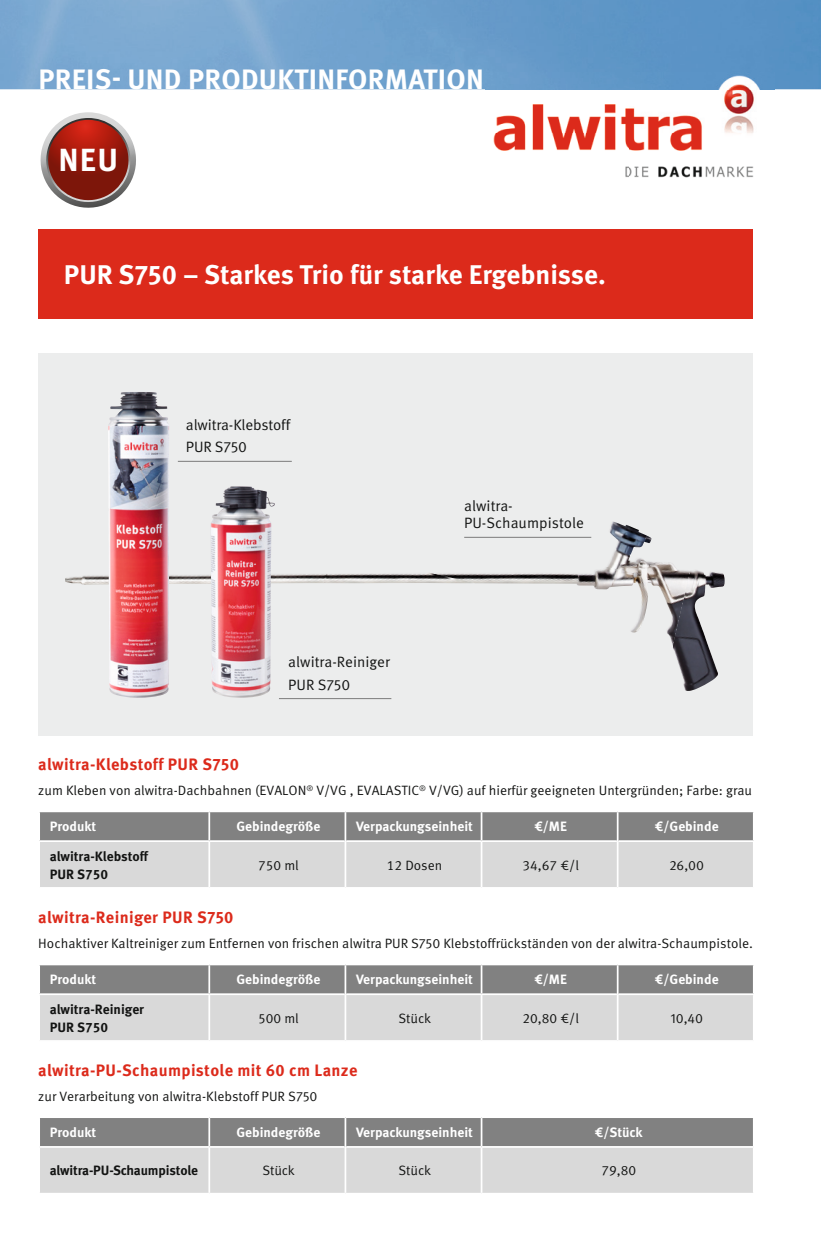
<style>
.page{position:relative;width:821px;height:1246px;background:#fff}
.page>*{position:absolute;margin:0;border:0;box-sizing:border-box;transform-origin:0 0}
.t1{font:700 31.95px "Meta Pro";color:#fff}
.t2{font:700 28.05px "Meta Pro";letter-spacing:.01em;color:#fff}
.t3{font:700 27px "Meta Pro";color:#fff}
.t4{font:700 16.5px "Meta Pro";letter-spacing:.02em;color:#dc2a1b}
.t5{font:15px/22.5px "Meta Pro";color:#131413}
.t6{font:13.5px "Meta Pro";color:#131413}
.t7{font:700 13.5px "Meta Pro";color:#fff}
.t8{font:700 13.5px/18px "Meta Pro";letter-spacing:-.01em;color:#131413}
</style>
<div class="page">
<div style="left:38px;top:230px;width:715px;height:89px;background:#dc2a1b"></div>
<img style="left:0;top:0;width:821px;height:89px">
<img style="left:485px;top:73px;width:289px;height:105px">
<div style="left:38px;top:353px;width:715px;height:383px;background:#eceded"></div>
<img style="left:673px;top:570px;width:51px;height:121px">
<img style="left:275px;top:574px;width:48px;height:9px">
<img style="left:65px;top:575px;width:145px;height:10px">
<img style="left:631px;top:535px;width:59px;height:112px">
<img style="left:323px;top:573px;width:107px;height:10px">
<img style="left:430px;top:569px;width:207px;height:20px">
<img style="left:605px;top:521px;width:41px;height:53px">
<img style="left:108px;top:392px;width:61px;height:306px">
<img style="left:210px;top:486px;width:65px;height:212px">
<hr style="left:279px;top:698px;width:112px;height:1px;background:#818181">
<hr style="left:178px;top:461px;width:114px;height:1px;background:#818181">
<hr style="left:464px;top:537px;width:127px;height:1px;background:#818181">
<svg style="left:39px;top:811px;width:715px;height:76px;background:#bcbcbc"></svg>
<hr style="left:344px;top:841px;width:2px;height:46px;background:#fff">
<hr style="left:617px;top:841px;width:1px;height:46px;background:#fff">
<svg style="left:39px;top:964px;width:715px;height:77px;background:#bdbdbd"></svg>
<hr style="left:344px;top:994px;width:2px;height:46px;background:#fff">
<hr style="left:617px;top:994px;width:1px;height:46px;background:#fff">
<svg style="left:40px;top:1117px;width:713px;height:76px;background:#bababa"></svg>
<hr style="left:480px;top:1148px;width:2px;height:45px;background:#fff">
<hr style="left:344px;top:1118px;width:2px;height:29px;background:#fff">
<hr style="left:344px;top:1147px;width:2px;height:46px;background:#fff">
<svg style="left:40px;top:112px;width:96px;height:96px"></svg>
<h2 class="t2" style="left:38px;top:62px;width:447px">PREIS- UND PRODUKTINFORMATION</h2>
<h1 class="t1" style="left:58px;top:139px;width:61px">NEU</h1>
<h3 class="t3" style="left:64px;top:258px;width:543px">PUR S750 – Starkes Trio für starke Ergebnisse.</h3>
<p class="t5" style="left:186px;top:414px;width:106px">alwitra-Klebstoff<br>PUR S750</p>
<p class="t5" style="left:288px;top:651px;width:103px">alwitra-Reiniger<br>PUR S750</p>
<p class="t5" style="left:464px;top:498px;width:121px;line-height:17.2px">alwitra-<br>PU-Schaumpistole</p>
<p class="t4" style="left:38px;top:753px;width:202px">alwitra-Klebstoff PUR S750</p>
<p class="t6" style="left:38px;top:782px;width:715px">zum Kleben von alwitra-Dachbahnen (EVALON<sup>®</sup> V/VG , EVALASTIC<sup>®</sup> V/VG) auf hierfür geeigneten Untergründen; Farbe: grau</p>
<p class="t7" style="left:50px;top:818px;width:48px">Produkt</p>
<p class="t7" style="left:236px;top:818px;width:85px">Gebindegröße</p>
<p class="t7" style="left:356px;top:818px;width:118px">Verpackungseinheit</p>
<p class="t7" style="left:534px;top:818px;width:34px">€/ME</p>
<p class="t7" style="left:655px;top:818px;width:65px">€/Gebinde</p>
<p class="t8" style="left:50px;top:847px;width:100px">alwitra-Klebstoff<br>PUR S750</p>
<p class="t6" style="left:258px;top:856px;width:42px">750 ml</p>
<p class="t6" style="left:387px;top:856px;width:57px">12 Dosen</p>
<p class="t6" style="left:522px;top:856px;width:58px">34,67 €/l</p>
<p class="t6" style="left:669px;top:856px;width:36px">26,00</p>
<p class="t4" style="left:38px;top:907px;width:197px">alwitra-Reiniger PUR S750</p>
<p class="t6" style="left:38px;top:935px;width:716px">Hochaktiver Kaltreiniger zum Entfernen von frischen alwitra PUR S750 Klebstoffrückständen von der alwitra-Schaumpistole.</p>
<p class="t7" style="left:50px;top:971px;width:48px">Produkt</p>
<p class="t7" style="left:236px;top:971px;width:85px">Gebindegröße</p>
<p class="t7" style="left:356px;top:971px;width:118px">Verpackungseinheit</p>
<p class="t7" style="left:534px;top:971px;width:34px">€/ME</p>
<p class="t7" style="left:655px;top:971px;width:65px">€/Gebinde</p>
<p class="t8" style="left:50px;top:1000px;width:96px">alwitra-Reiniger<br>PUR S750</p>
<p class="t6" style="left:258px;top:1009px;width:42px">500 ml</p>
<p class="t6" style="left:398px;top:1009px;width:34px">Stück</p>
<p class="t6" style="left:522px;top:1009px;width:58px">20,80 €/l</p>
<p class="t6" style="left:670px;top:1009px;width:34px">10,40</p>
<p class="t4" style="left:38px;top:1060px;width:321px">alwitra-PU-Schaumpistole mit 60 cm Lanze</p>
<p class="t6" style="left:38px;top:1088px;width:281px">zur Verarbeitung von alwitra-Klebstoff PUR S750</p>
<p class="t7" style="left:50px;top:1124px;width:48px">Produkt</p>
<p class="t7" style="left:236px;top:1124px;width:85px">Gebindegröße</p>
<p class="t7" style="left:356px;top:1124px;width:118px">Verpackungseinheit</p>
<p class="t7" style="left:595px;top:1124px;width:49px">€/Stück</p>
<p class="t8" style="left:50px;top:1162px;width:150px">alwitra-PU-Schaumpistole</p>
<p class="t6" style="left:262px;top:1162px;width:34px">Stück</p>
<p class="t6" style="left:398px;top:1162px;width:34px">Stück</p>
<p class="t6" style="left:601px;top:1162px;width:36px">79,80</p>
</div>
